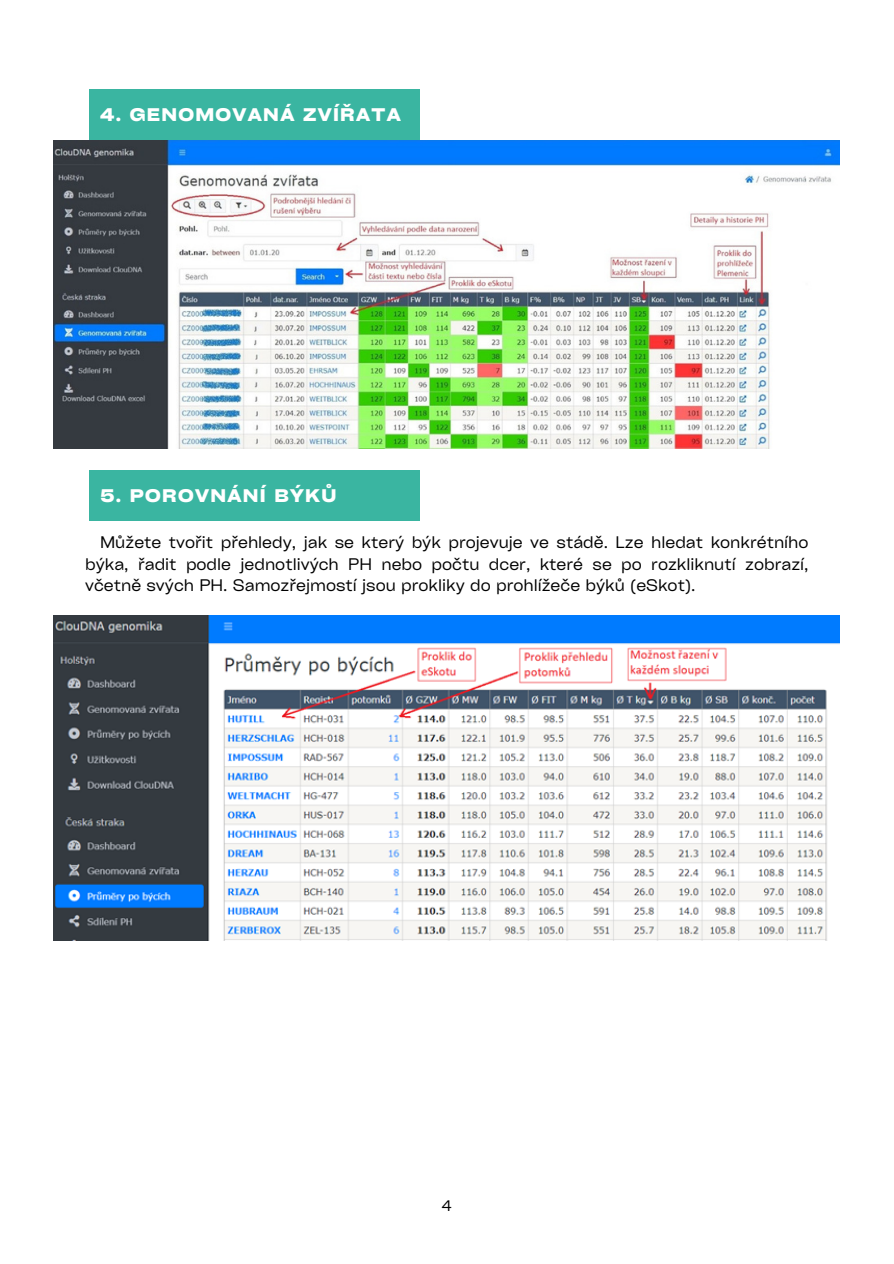
<style>
.page{position:relative;width:894px;height:1264px;background:#fff}
.page>*{position:absolute;margin:0;border:0;box-sizing:border-box;transform-origin:0 0}
.t1{font:700 expanded 17.55px "Cy Grotesk";letter-spacing:.075em;color:#fff}
.t2{font:16.05px/21.3px "Cy Grotesk Key";color:#000;text-align:justify}
.t3{font:14.55px "Cy Grotesk Key";color:#000}
</style>
<div class="page">
<img style="left:54px;top:140px;width:785px;height:309px">
<div style="left:89px;top:89px;width:331px;height:51px;background:#3ab5a1"></div>
<div style="left:89px;top:470px;width:331px;height:51px;background:#3ab5a1"></div>
<img style="left:54px;top:615px;width:785px;height:325px">
<p class="t1" style="left:101px;top:103px;width:302px">4. GENOMOVANÁ ZVÍŘATA</p>
<p class="t1" style="left:101px;top:484px;width:237px">5. POROVNÁNÍ BÝKŮ</p>
<p class="t2" style="left:85px;top:531px;width:724px;text-indent:15px">Můžete tvořit přehledy, jak se který býk projevuje ve stádě. Lze hledat konkrétního býka, řadit podle jednotlivých PH nebo počtu dcer, které se po rozkliknutí zobrazí, včetně svých PH. Samozřejmostí jsou prokliky do prohlížeče býků (eSkot).</p>
<p class="t3" style="left:441px;top:1196px;width:11px">4</p>
</div>
